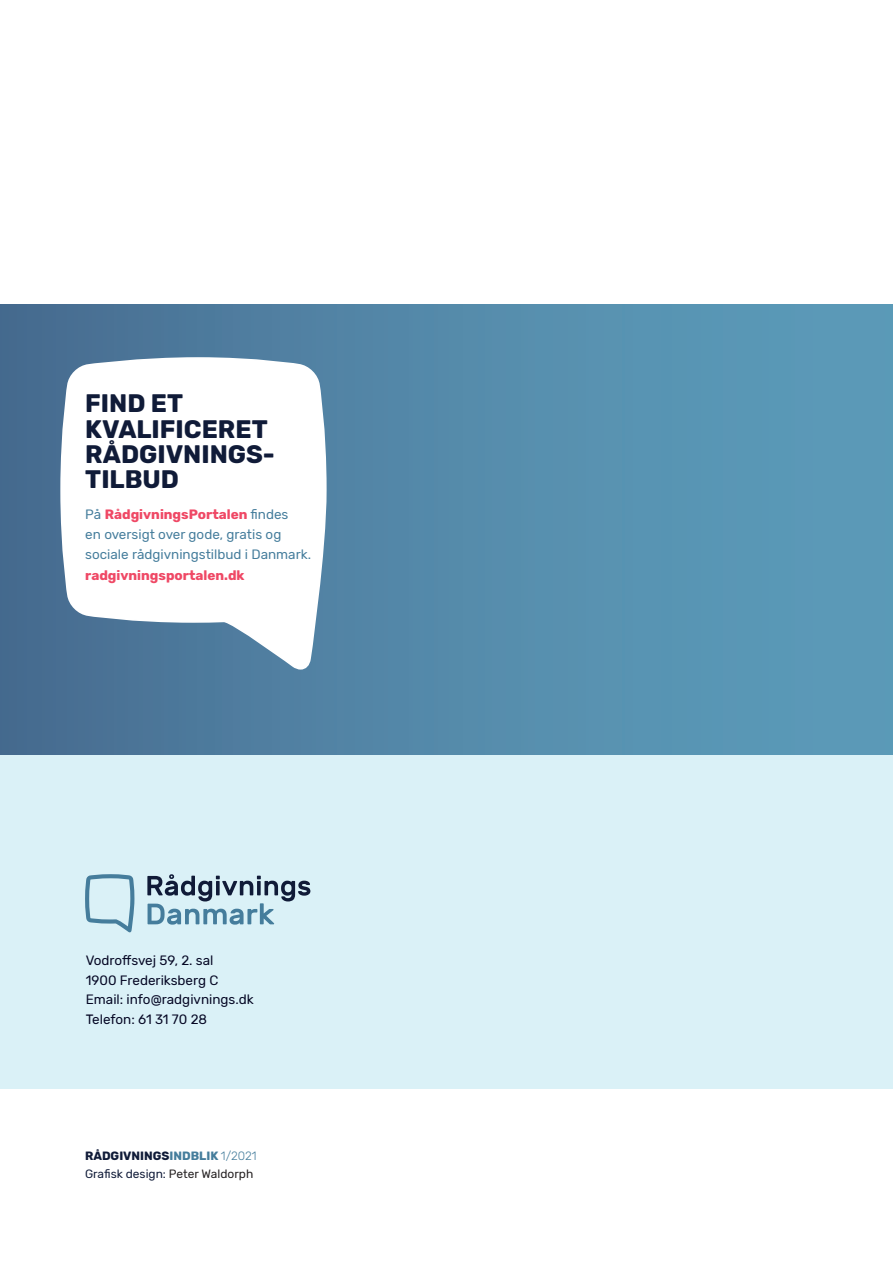
<style>
.page{position:relative;width:893px;height:1263px;background:#fff}
.page>*{position:absolute;margin:0;border:0;box-sizing:border-box;transform-origin:0 0}
.t1{font:700 25.2px "Rubik";color:#101b38}
.Brødtekst{font:13.5px/19.5px "Rubik";color:#050724}
.t2{font:13.5px "Rubik";color:#457d9c}
.t3{font:700 13.5px "Rubik";color:#ef4865}
.Tekst_lille{font:12px "Rubik";color:#101b38}
.Tekst_lille-2{font:700 12px "Rubik";color:#101b38}
.s1{font-weight:400;color:#457d9c}
.s2{color:#457d9c}
.s3{font-weight:300;color:#457d9c}
.s4{color:#231f20}
</style>
<div class="page">
<div style="left:0;top:305px;width:893px;height:784px;background:#daf1f7"></div>
<svg style="left:147px;top:874px;width:163px;height:51px"></svg>
<svg style="left:85px;top:874px;width:49px;height:58px"></svg>
<div style="left:0;top:305px;width:893px;height:450px;background:linear-gradient(to right,#486e92,#5ea0bd)"></div>
<svg style="left:60px;top:356px;width:267px;height:314px;background:#e0e7ed"></svg>
<p class="t1" style="left:85px;top:389px;width:99px">FIND ET</p>
<p class="t1" style="left:85px;top:414px;width:184px">KVALIFICERET</p>
<p class="t1" style="left:85px;top:439px;width:191px">RÅDGIVNINGS-</p>
<p class="t1" style="left:85px;top:465px;width:95px">TILBUD</p>
<p class="t3" style="left:85px;top:506px;width:205px"><span class="s1">På</span> RådgivningsPortalen <span class="s1">findes</span></p>
<p class="t2" style="left:85px;top:527px;width:198px">en oversigt over gode, gratis og</p>
<p class="t2" style="left:85px;top:547px;width:227px">sociale rådgivningstilbud i Danmark.</p>
<p class="t3" style="left:85px;top:567px;width:161px">radgivningsportalen.dk</p>
<p class="Brødtekst" style="left:86px;top:951px;width:129px">Vodroffsvej 59, 2. sal</p>
<p class="Brødtekst" style="left:86px;top:971px;width:134px">1900 Frederiksberg C</p>
<p class="Brødtekst" style="left:86px;top:990px;width:169px">Email: info@radgivnings.dk<br>Telefon: 61 31 70 28</p>
<p class="Tekst_lille-2" style="left:85px;top:1148px;width:173px">RÅDGIVNINGS<span class="s2">INDBLIK</span> <span class="s3">1/2021</span></p>
<p class="Tekst_lille" style="left:85px;top:1167px;width:170px">Grafisk design: <span class="s4">Peter Waldorph</span></p>
</div>
